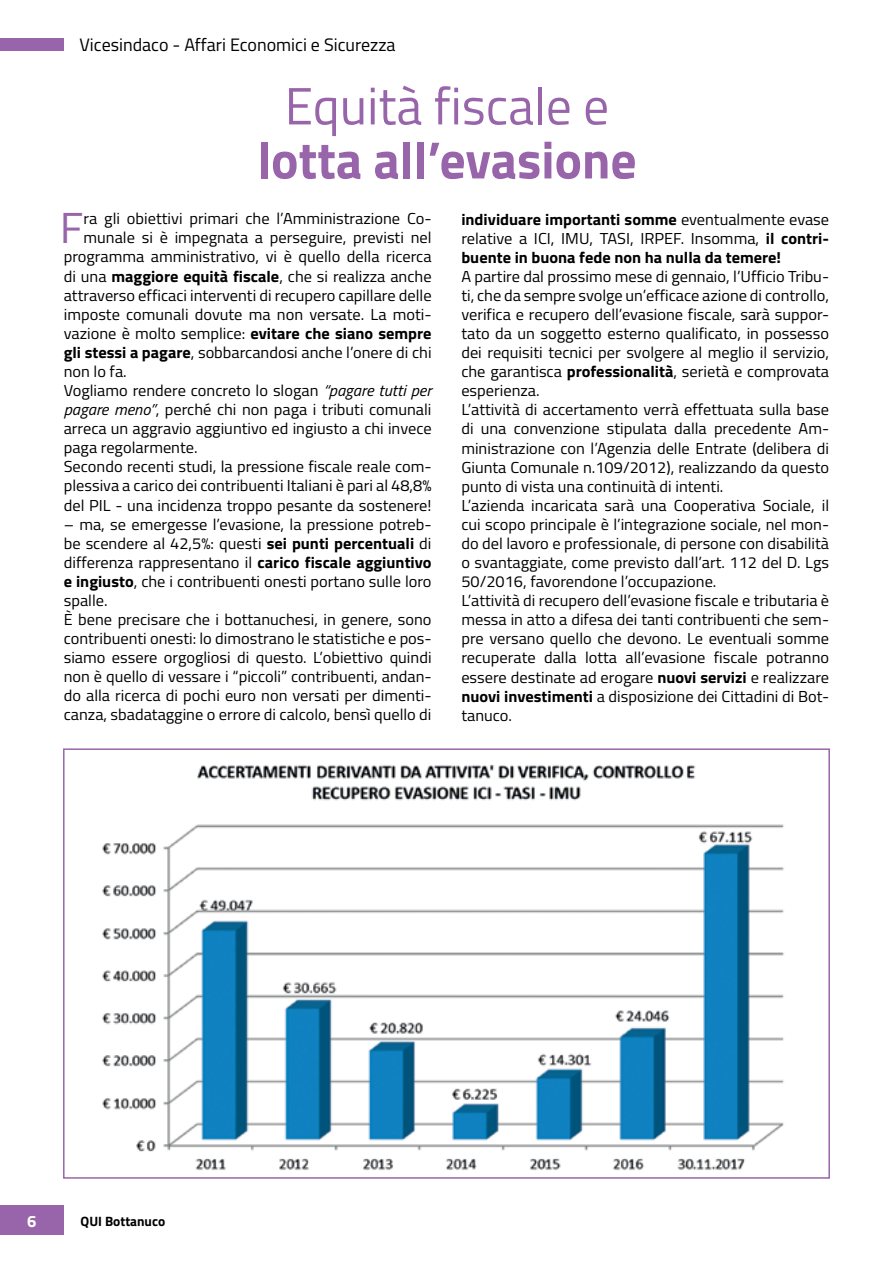
<style>
.page{position:relative;width:893px;height:1263px;background:#fff}
.page>*{position:absolute;margin:0;border:0;box-sizing:border-box;transform-origin:0 0}
.t1{font:700 52.5px "Titillium";color:#9865aa}
.t2{font:52.5px "Titillium";color:#9865aa}
.t3{font:43.5px "Titillium";color:#9865aa}
.t4{font:18px "Titillium";color:#000}
.t5{font:700 16.5px "Titillium";color:#fff}
.t6{font:15.9px/19px "Titillium";color:#000}
.t7{font:700 15.9px/19px "Titillium";color:#000;text-align:justify}
.t8{font:700 13.5px "Titillium";color:#000}
.s1{font-weight:400}
.s2{font-weight:700}
.s3{font-style:italic}
</style>
<div class="page">
<div style="left:0;top:38px;width:64px;height:13px;background:#9865aa"></div>
<div style="left:0;top:1205px;width:64px;height:30px;background:#9865aa"></div>
<img style="left:102px;top:765px;width:682px;height:405px">
<div style="left:63px;top:748px;width:767px;height:431px;border:2px solid #9865aa"></div>
<p class="t4" style="left:80px;top:31px;width:318px">Vicesindaco - Affari Economici e Sicurezza</p>
<h1 class="t2" style="left:285px;top:68px;width:326px">Equità fiscale e</h1>
<h1 class="t1" style="left:257px;top:120px;width:381px">lotta all’evasione</h1>
<h2 class="t3" style="left:60px;top:196px;width:25px">F</h2>
<p class="t6" style="left:84px;top:208px;width:350px">ra gli obiettivi primari che l’Amministrazione Co-</p>
<p class="t7" style="left:461px;top:209px;width:369px">individuare importanti somme <span class="s1">eventualmente evase relative a ICI, IMU, TASI, IRPEF. Insomma,</span> il contri&shy;buente in buona fede non ha nulla da temere!</p>
<p class="t6" style="left:461px;top:266px;width:369px">A partire dal prossimo mese di gennaio, l’Ufficio Tribu&shy;ti, che da sempre svolge un’efficace azione di controllo, verifica e recupero dell’evasione fiscale, sarà suppor&shy;tato da un soggetto esterno qualificato, in possesso dei requisiti tecnici per svolgere al meglio il servizio, che garantisca <span class="s2">professionalità</span>, serietà e comprovata esperienza.<br>L’attività di accertamento verrà effettuata sulla base di una convenzione stipulata dalla precedente Am&shy;ministrazione con l’Agenzia delle Entrate (delibera di Giunta Comunale n.109/2012), realizzando da questo punto di vista una continuità di intenti.<br>L’azienda incaricata sarà una Cooperativa Sociale, il cui scopo principale è l’integrazione sociale, nel mon&shy;do del lavoro e professionale, di persone con disabilità o svantaggiate, come previsto dall’art. 112 del D. Lgs 50/2016, favorendone l’occupazione.<br>L’attività di recupero dell’evasione fiscale e tributaria è messa in atto a difesa dei tanti contribuenti che sem&shy;pre versano quello che devono. Le eventuali somme recuperate dalla lotta all’evasione fiscale potranno essere destinate ad erogare <span class="s2">nuovi servizi</span> e realizzare <span class="s2">nuovi investimenti</span> a disposizione dei Cittadini di Bot&shy;tanuco.</p>
<p class="t6" style="left:84px;top:227px;width:350px">munale si è impegnata a perseguire, previsti nel</p>
<p class="t6" style="left:64px;top:247px;width:369px">programma amministrativo, vi è quello della ricerca</p>
<p class="t6" style="left:64px;top:266px;width:369px">di una <span class="s2">maggiore equità fiscale</span>, che si realizza anche</p>
<p class="t6" style="left:64px;top:285px;width:369px">attraverso efficaci interventi di recupero capillare delle</p>
<p class="t6" style="left:64px;top:304px;width:369px">imposte comunali dovute ma non versate. La moti-</p>
<p class="t6" style="left:64px;top:323px;width:369px">vazione è molto semplice: <span class="s2">evitare che siano sempre</span></p>
<p class="t6" style="left:64px;top:342px;width:369px"><span class="s2">gli stessi a pagare</span>, sobbarcandosi anche l’onere di chi</p>
<p class="t6" style="left:64px;top:361px;width:65px">non lo fa.</p>
<p class="t6" style="left:64px;top:380px;width:369px">Vogliamo rendere concreto lo slogan <span class="s3">“pagare tutti per</span></p>
<p class="t6" style="left:64px;top:399px;width:369px"><span class="s3">pagare meno”</span>, perché chi non paga i tributi comunali</p>
<p class="t6" style="left:64px;top:418px;width:369px">arreca un aggravio aggiuntivo ed ingiusto a chi invece</p>
<p class="t6" style="left:64px;top:437px;width:135px">paga regolarmente.</p>
<p class="t6" style="left:64px;top:456px;width:369px">Secondo recenti studi, la pressione fiscale reale com-</p>
<p class="t6" style="left:64px;top:476px;width:369px">plessiva a carico dei contribuenti Italiani è pari al 48,8%</p>
<p class="t6" style="left:64px;top:495px;width:369px">del PIL - una incidenza troppo pesante da sostenere!</p>
<p class="t6" style="left:64px;top:514px;width:369px">– ma, se emergesse l’evasione, la pressione potreb&shy;be scendere al 42,5%: questi <span class="s2">sei punti percentuali</span> di differenza rappresentano il <span class="s2">carico fiscale aggiuntivo e ingiusto</span>, che i contribuenti onesti portano sulle loro spalle.<br>È bene precisare che i bottanuchesi, in genere, sono contribuenti onesti: lo dimostrano le statistiche e pos&shy;siamo essere orgogliosi di questo. L’obiettivo quindi non è quello di vessare i “piccoli” contribuenti, andan&shy;do alla ricerca di pochi euro non versati per dimenti&shy;canza, sbadataggine o errore di calcolo, bensì quello di</p>
<p class="t5" style="left:27px;top:1209px;width:11px">6</p>
<p class="t8" style="left:81px;top:1210px;width:86px">QUI Bottanuco</p>
</div>
